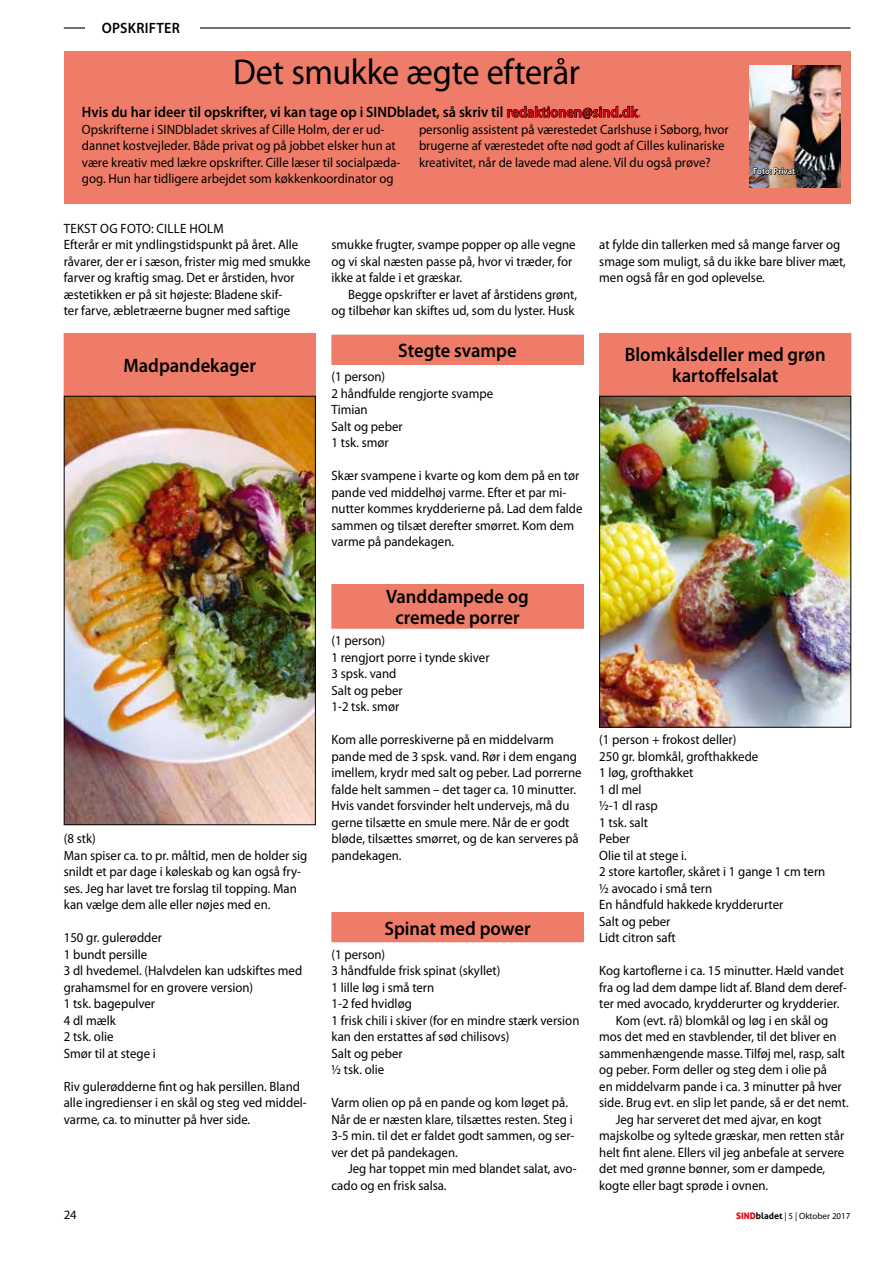
<style>
.page{position:relative;width:893px;height:1263px;background:#fff}
.page>*{position:absolute;margin:0;border:0;box-sizing:border-box;transform-origin:0 0}
.t1{font:36px "Myriad Pro";letter-spacing:-.01em;color:#000;scale:.95 1}
.t2{font:600 19.5px/21px "Myriad Pro";color:#000;text-align:center;scale:.95 1}
.t3{font:600 15px "Myriad Pro";color:#000;scale:.95 1}
.t4{font:600 15px "Myriad Pro";letter-spacing:.02em;color:#000;scale:.95 1}
.t5{font:13.5px/16.5px "Myriad Pro";color:#000;scale:.95 1}
.t6{font:12.75px "Myriad Pro";color:#000}
.t7{font:9px "Myriad Pro";color:#000}
.t8{font:600 9px "Myriad Pro";letter-spacing:-.005em;color:#fff;scale:.95 1}
.s1{color:#e30613}
.s2{font-family:"Aller Display";color:#e30613}
.s3{font-family:"Aller";font-weight:700}
</style>
<div class="page">
<hr style="left:64px;top:27px;width:786px;height:2px;background:#000">
<div style="left:85px;top:21px;width:115px;height:16px;background:#fff"></div>
<div style="left:64px;top:51px;width:786px;height:152px;background:#ef7c68"></div>
<svg style="left:507px;top:105px;width:131px;height:15px"></svg>
<img style="left:749px;top:66px;width:91px;height:121px">
<svg style="left:753px;top:168px;width:42px;height:8px"></svg>
<div style="left:64px;top:333px;width:251px;height:62px;background:#ef7c68"></div>
<div style="left:64px;top:333px;width:252px;height:63px;border:1px solid #ef7c68"></div>
<div style="left:600px;top:333px;width:251px;height:62px;background:#ef7c68"></div>
<div style="left:599px;top:333px;width:252px;height:63px;border:1px solid #ef7c68"></div>
<img style="left:601px;top:398px;width:248px;height:328px">
<div style="left:599px;top:396px;width:252px;height:332px;border:1px solid #000"></div>
<img style="left:66px;top:398px;width:248px;height:425px">
<div style="left:64px;top:396px;width:252px;height:429px;border:1px solid #000"></div>
<div style="left:332px;top:335px;width:251px;height:29px;background:#ef7c68"></div>
<div style="left:331px;top:335px;width:252px;height:30px;border:1px solid #ef7c68"></div>
<div style="left:332px;top:585px;width:251px;height:43px;background:#ef7c68"></div>
<div style="left:331px;top:584px;width:252px;height:45px;border:1px solid #ef7c68"></div>
<div style="left:332px;top:913px;width:251px;height:29px;background:#ef7c68"></div>
<div style="left:331px;top:912px;width:252px;height:30px;border:1px solid #ef7c68"></div>
<p class="t4" style="left:102px;top:18px;width:84px">OPSKRIFTER</p>
<h1 class="t1" style="left:233px;top:50px;width:366px">Det smukke ægte efterår</h1>
<p class="t3" style="left:82px;top:102px;width:590px">Hvis du har ideer til opskrifter, vi kan tage op i SINDbladet, så skriv til <span class="s1">redaktionen@sind.dk.</span></p>
<p class="t5" style="left:82px;top:121px;width:337px">Opskrifterne i SINDbladet skrives af Cille Holm, der er ud&shy;dannet kostvejleder. Både privat og på jobbet elsker hun at være kreativ med lækre opskrifter. Cille læser til socialpæda&shy;gog. Hun har tidligere arbejdet som køkkenkoordinator og</p>
<p class="t5" style="left:419px;top:121px;width:327px">personlig assistent på værestedet Carlshuse i Søborg, hvor brugerne af værestedet ofte nød godt af Cilles kulinariske kreativitet, når de lavede mad alene. Vil du også prøve?</p>
<p class="t8" style="left:753px;top:165px;width:46px">Foto: Privat</p>
<p class="t5" style="left:64px;top:220px;width:261px">TEKST OG FOTO: CILLE HOLM<br>Efterår er mit yndlingstidspunkt på året. Alle råvarer, der er i sæson, frister mig med smukke farver og kraftig smag. Det er årstiden, hvor æstetikken er på sit højeste: Bladene skif-<br>ter farve, æbletræerne bugner med saftige</p>
<p class="t5" style="left:331px;top:236px;width:259px">smukke frugter, svampe popper op alle vegne og vi skal næsten passe på, hvor vi træder, for ikke at falde i et græskar.</p>
<p class="t5" style="left:331px;top:286px;width:260px;text-align:right">Begge opskrifter er lavet af årstidens grønt, og tilbehør kan skiftes ud, som du lyster. Husk</p>
<p class="t5" style="left:599px;top:236px;width:261px">at fylde din tallerken med så mange farver og smage som muligt, så du ikke bare bliver mæt, men også får en god oplevelse.</p>
<h2 class="t2" style="left:398px;top:339px;width:126px">Stegte svampe</h2>
<p class="t5" style="left:331px;top:368px;width:172px">(1 person)<br>2 håndfulde rengjorte svampe<br>Timian<br>Salt og peber<br>1 tsk. smør</p>
<p class="t5" style="left:331px;top:467px;width:266px">Skær svampene i kvarte og kom dem på en tør pande ved middelhøj varme. Efter et par mi&shy;nutter kommes krydderierne på. Lad dem falde sammen og tilsæt derefter smørret. Kom dem varme på pandekagen.</p>
<h2 class="t2" style="left:123px;top:354px;width:141px">Madpandekager</h2>
<h2 class="t2" style="left:625px;top:344px;width:213px">Blomkålsdeller med grøn kartoffelsalat</h2>
<p class="t5" style="left:64px;top:830px;width:258px">(8 stk)<br>Man spiser ca. to pr. måltid, men de holder sig snildt et par dage i køleskab og kan også fry&shy;ses. Jeg har lavet tre forslag til topping. Man kan vælge dem alle eller nøjes med en.</p>
<p class="t5" style="left:64px;top:929px;width:253px">150 gr. gulerødder<br>1 bundt persille<br>3 dl hvedemel. (Halvdelen kan udskiftes med grahamsmel for en grovere version)<br>1 tsk. bagepulver<br>4 dl mælk<br>2 tsk. olie<br>Smør til at stege i</p>
<p class="t5" style="left:64px;top:1077px;width:257px">Riv gulerødderne fint og hak persillen. Bland alle ingredienser i en skål og steg ved middel&shy;varme, ca. to minutter på hver side.</p>
<h2 class="t2" style="left:386px;top:586px;width:152px">Vanddampede og cremede porrer</h2>
<p class="t5" style="left:331px;top:632px;width:168px">(1 person)<br>1 rengjort porre i tynde skiver<br>3 spsk. vand<br>Salt og peber<br>1-2 tsk. smør</p>
<p class="t5" style="left:331px;top:731px;width:265px">Kom alle porreskiverne på en middelvarm pande med de 3 spsk. vand. Rør i dem engang imellem, krydr med salt og peber. Lad porrerne falde helt sammen – det tager ca. 10 minutter.<br>Hvis vandet forsvinder helt undervejs, må du gerne tilsætte en smule mere. Når de er godt bløde, tilsættes smørret, og de kan serveres på pandekagen.</p>
<h2 class="t2" style="left:384px;top:917px;width:155px">Spinat med power</h2>
<p class="t5" style="left:331px;top:946px;width:262px">(1 person)<br>3 håndfulde frisk spinat (skyllet)<br>1 lille løg i små tern<br>1-2 fed hvidløg<br>1 frisk chili i skiver (for en mindre stærk version kan den erstattes af sød chilisovs)<br>Salt og peber<br>½ tsk. olie</p>
<p class="t5" style="left:331px;top:1094px;width:257px">Varm olien op på en pande og kom løget på.<br>Når de er næsten klare, tilsættes resten. Steg i 3-5 min. til det er faldet godt sammen, og ser&shy;ver det på pandekagen.</p>
<p class="t5" style="left:331px;top:1160px;width:260px;text-indent:17px">Jeg har toppet min med blandet salat, avo&shy;cado og en frisk salsa.</p>
<p class="t5" style="left:599px;top:731px;width:240px">(1 person + frokost deller)<br>250 gr. blomkål, grofthakkede<br>1 løg, grofthakket<br>1 dl mel<br>½-1 dl rasp<br>1 tsk. salt<br>Peber<br>Olie til at stege i.<br>2 store kartofler, skåret i 1 gange 1 cm tern ½ avocado i små tern<br>En håndfuld hakkede krydderurter<br>Salt og peber<br>Lidt citron saft</p>
<p class="t5" style="left:599px;top:962px;width:259px">Kog kartoflerne i ca. 15 minutter. Hæld vandet</p>
<p class="t5" style="left:599px;top:978px;width:262px">fra og lad dem dampe lidt af. Bland dem deref-</p>
<p class="t5" style="left:599px;top:995px;width:254px">ter med avocado, krydderurter og krydderier.</p>
<p class="t5" style="left:616px;top:1012px;width:225px">Kom (evt. rå) blomkål og løg i en skål og</p>
<p class="t5" style="left:599px;top:1028px;width:251px">mos det med en stavblender, til det bliver en</p>
<p class="t5" style="left:599px;top:1045px;width:260px">sammenhængende masse. Tilføj mel, rasp, salt</p>
<p class="t5" style="left:599px;top:1061px;width:241px">og peber. Form deller og steg dem i olie på</p>
<p class="t5" style="left:599px;top:1078px;width:257px">en middelvarm pande i ca. 3 minutter på hver</p>
<p class="t5" style="left:599px;top:1094px;width:264px">side. Brug evt. en slip let pande, så er det nemt.</p>
<p class="t5" style="left:616px;top:1111px;width:218px">Jeg har serveret det med ajvar, en kogt</p>
<p class="t5" style="left:599px;top:1127px;width:259px">majskolbe og syltede græskar, men retten står</p>
<p class="t5" style="left:599px;top:1144px;width:259px">helt fint alene. Ellers vil jeg anbefale at servere</p>
<p class="t5" style="left:599px;top:1160px;width:239px">det med grønne bønner, som er dampede,</p>
<p class="t5" style="left:599px;top:1177px;width:179px">kogte eller bagt sprøde i ovnen.</p>
<p class="t6" style="left:64px;top:1207px;width:15px">24</p>
<p class="t7" style="left:736px;top:1210px;width:116px"><span class="s2">SIND</span><span class="s3">bladet</span> | 5 | Oktober 2017</p>
</div>
